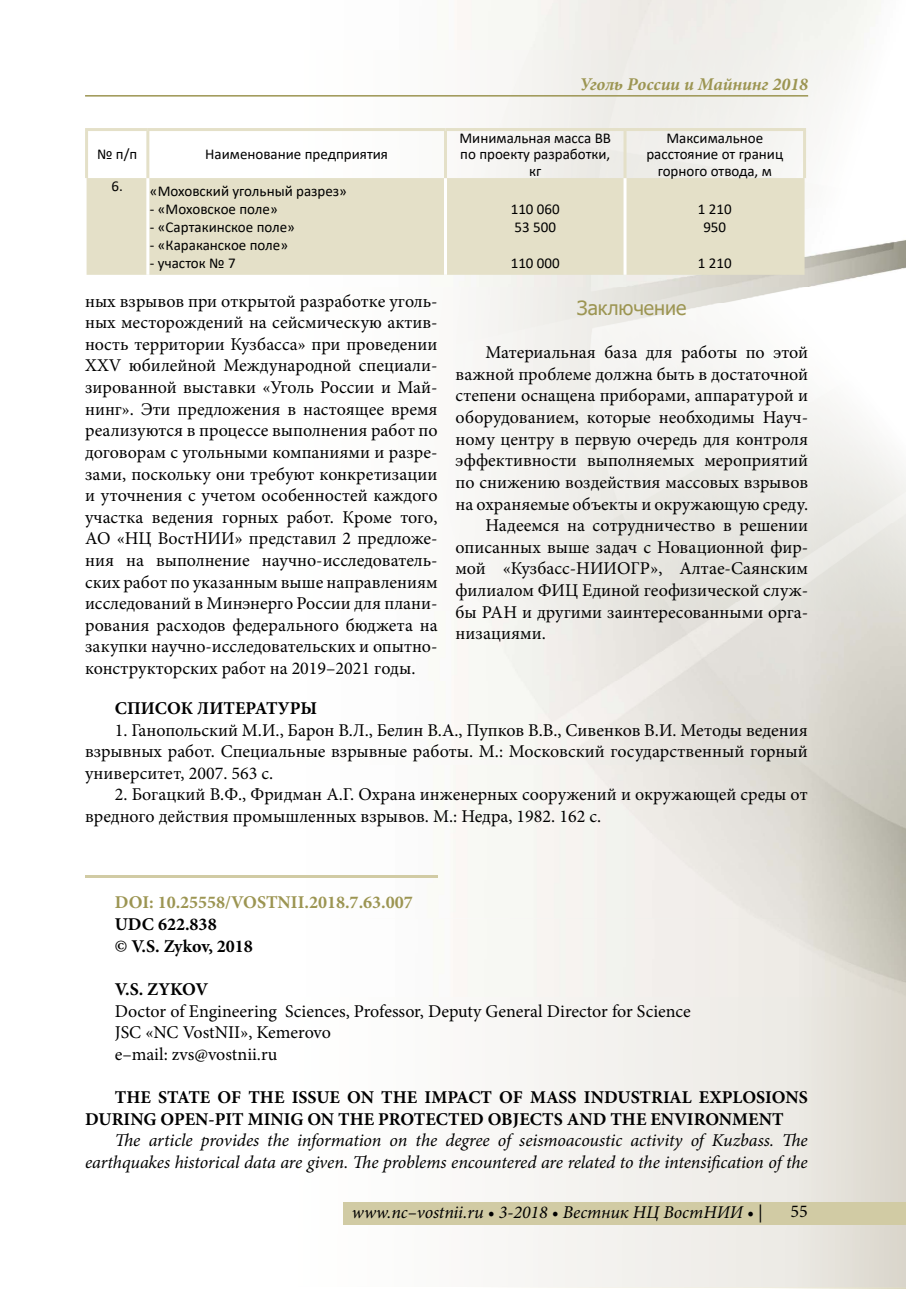
<style>
.page{position:relative;width:906px;height:1289px;background:#fff}
.page>*{position:absolute;margin:0;border:0;box-sizing:border-box;transform-origin:0 0}
.t1{font:19.5px "Tahoma";color:#9c9552}
.t2{font:18px/21.6px "Minion Pro";color:#000;text-align:justify}
.t3{font:italic 18px/21.6px "Minion Pro";letter-spacing:-.01em;color:#000;text-align:right}
.t4{font:700 18px/21.6px "Minion Pro";color:#000}
.t5{font:700 18px "Minion Pro";color:#9c9552}
.t6{font:italic 700 18px "Minion Pro";letter-spacing:-.005em;color:#9c9552}
.t7{font:15px/16.5px "Calibri";color:#000;text-align:center}
</style>
<div class="page">
<div style="left:343px;top:1201px;width:563px;height:23px;background:#d1cba4"></div>
<hr style="left:85px;top:95px;width:723px;height:2px;background:#9c9552">
<div style="left:87px;top:178px;width:717px;height:97px;background:#e4e0c8"></div>
<hr style="left:146px;top:178px;width:3px;height:97px;background:#fff">
<hr style="left:444px;top:178px;width:3px;height:97px;background:#fff">
<hr style="left:623px;top:178px;width:3px;height:97px;background:#fff">
<hr style="left:85px;top:128px;width:63px;height:3px;background:#e4e0c8">
<hr style="left:148px;top:128px;width:297px;height:3px;background:#e4e0c8">
<hr style="left:445px;top:128px;width:180px;height:3px;background:#e4e0c8">
<hr style="left:625px;top:128px;width:181px;height:3px;background:#e4e0c8">
<hr style="left:85px;top:131px;width:3px;height:47px;background:#e4e0c8">
<hr style="left:146px;top:131px;width:3px;height:47px;background:#e4e0c8">
<hr style="left:444px;top:131px;width:3px;height:47px;background:#e4e0c8">
<hr style="left:623px;top:131px;width:3px;height:47px;background:#e4e0c8">
<hr style="left:803px;top:131px;width:3px;height:47px;background:#e4e0c8">
<hr style="left:85px;top:875px;width:352px;height:2px;background:#d1cba4">
<p class="t7" style="left:97px;top:146px;width:42px">№ п/п</p>
<p class="t7" style="left:205px;top:146px;width:184px">Наименование предприятия</p>
<p class="t7" style="left:111px;top:182px;width:237px">6. «Моховский угольный разрез»</p>
<p class="t7" style="left:150px;top:200px;width:129px">- «Моховское поле»</p>
<p class="t7" style="left:150px;top:218px;width:146px">- «Сартакинское поле»</p>
<p class="t7" style="left:150px;top:236px;width:140px">- «Караканское поле»</p>
<p class="t7" style="left:150px;top:254px;width:87px">- участок № 7</p>
<p class="t6" style="left:580px;top:71px;width:230px">Уголь России и Майнинг 2018</p>
<p class="t7" style="left:459px;top:129px;width:153px">Минимальная масса ВВ по проекту разработки, кг</p>
<p class="t7" style="left:646px;top:129px;width:138px">Максимальное расстояние от границ горного отвода, м</p>
<p class="t7" style="left:511px;top:200px;width:51px;line-height:18px;text-align:left">110 060<br>53 500</p>
<p class="t7" style="left:511px;top:254px;width:51px">110 000</p>
<p class="t7" style="left:698px;top:200px;width:35px;line-height:18px">1 210<br>950</p>
<p class="t7" style="left:698px;top:254px;width:35px">1 210</p>
<p class="t2" style="left:85px;top:290px;width:354px">ных взрывов при открытой разработке уголь&shy;ных месторождений на сейсмическую актив&shy;ность территории Кузбасса» при проведении XXV юбилейной Международной специали&shy;зированной выставки «Уголь России и Май&shy;нинг». Эти предложения в настоящее время реализуются в процессе выполнения работ по договорам с угольными компаниями и разре&shy;зами, поскольку они требуют конкретизации и уточнения с учетом особенностей каждого участка ведения горных работ. Кроме того, АО «НЦ ВостНИИ» представил 2 предложе&shy;ния на выполнение научно-исследователь&shy;ских работ по указанным выше направлениям исследований в Минэнерго России для плани&shy;рования расходов федерального бюджета на закупки научно-исследовательских и опытно&shy;конструкторских работ на 2019–2021 годы.</p>
<p class="t1" style="left:577px;top:295px;width:111px">Заключение</p>
<p class="t2" style="left:485px;top:342px;width:324px">Материальная база для работы по этой</p>
<p class="t2" style="left:455px;top:363px;width:354px">важной проблеме должна быть в достаточной</p>
<p class="t2" style="left:455px;top:385px;width:354px">степени оснащена приборами, аппаратурой и</p>
<p class="t2" style="left:455px;top:406px;width:354px">оборудованием, которые необходимы Науч-</p>
<p class="t2" style="left:455px;top:428px;width:354px">ному центру в первую очередь для контроля</p>
<p class="t2" style="left:455px;top:450px;width:354px">эффективности выполняемых мероприятий</p>
<p class="t2" style="left:455px;top:471px;width:354px">по снижению воздействия массовых взрывов</p>
<p class="t2" style="left:455px;top:493px;width:354px">на охраняемые объекты и окружающую среду.</p>
<p class="t2" style="left:485px;top:514px;width:324px">Надеемся на сотрудничество в решении</p>
<p class="t2" style="left:455px;top:536px;width:354px">описанных выше задач с Новационной фир-</p>
<p class="t2" style="left:455px;top:558px;width:354px">мой «Кузбасс-НИИОГР», Алтае-Саянским</p>
<p class="t2" style="left:455px;top:579px;width:354px">филиалом ФИЦ Единой геофизической служ-</p>
<p class="t2" style="left:455px;top:601px;width:354px">бы РАН и другими заинтересованными орга-</p>
<p class="t2" style="left:455px;top:622px;width:92px">низациями.</p>
<p class="t4" style="left:115px;top:697px;width:204px">СПИСОК ЛИТЕРАТУРЫ</p>
<p class="t2" style="left:85px;top:719px;width:724px;text-indent:30px">1. Ганопольский М.И., Барон В.Л., Белин В.А., Пупков В.В., Сивенков В.И. Методы ведения взрывных работ. Специальные взрывные работы. М.: Московский государственный горный университет, 2007. 563 с.</p>
<p class="t2" style="left:85px;top:784px;width:724px;text-indent:30px">2. Богацкий В.Ф., Фридман А.Г. Охрана инженерных сооружений и окружающей среды от вредного действия промышленных взрывов. М.: Недра, 1982. 162 с.</p>
<p class="t5" style="left:115px;top:890px;width:299px">DOI: 10.25558/VOSTNII.2018.7.63.007</p>
<p class="t4" style="left:115px;top:913px;width:140px">UDC 622.838<br>© V.S. Zykov, 2018</p>
<p class="t4" style="left:115px;top:978px;width:95px">V.S. ZYKOV</p>
<p class="t2" style="left:115px;top:1000px;width:577px;text-align:left">Doctor of Engineering Sciences, Professor, Deputy General Director for Science<br>JSC «NC VostNII», Kemerovo<br>e–mail: zvs@vostnii.ru</p>
<p class="t4" style="left:85px;top:1086px;width:724px;text-indent:30px">THE STATE OF THE ISSUE ON THE IMPACT OF MASS INDUSTRIAL EXPLOSIONS<br>DURING OPEN-PIT MINIG ON THE PROTECTED OBJECTS AND THE ENVIRONMENT</p>
<p class="t3" style="left:85px;top:1129px;width:724px">The article provides the information on the degree of seismoacoustic activity of Kuzbass. The earthquakes historical data are given. The problems encountered are related to the intensification of the</p>
<p class="t3" style="left:352px;top:1201px;width:412px">www.nc–vostnii.ru • 3-2018 • Вестник НЦ ВостНИИ • |</p>
<p class="t2" style="left:790px;top:1200px;width:19px">55</p>
</div>
